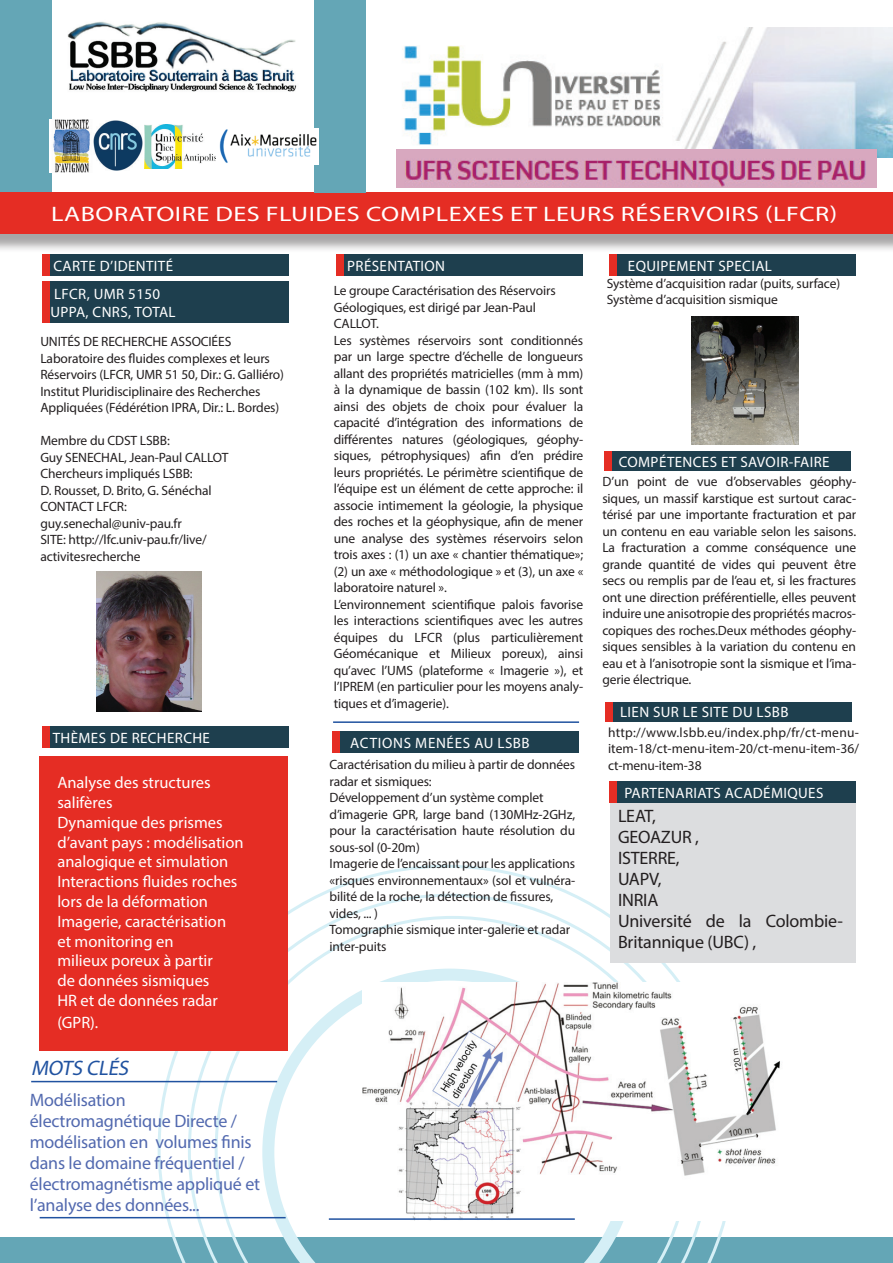
<style>
.page{position:relative;width:893px;height:1263px;background:#fff}
.page>*{position:absolute;margin:0;border:0;box-sizing:border-box;transform-origin:0 0}
.t1{font:21px "Myriad Pro";letter-spacing:.02em;color:#fff;scale:1.25 1}
.t2{font:italic 21px "Myriad Pro";color:#2052a0}
.t3{font:18px/21px "Myriad Pro";letter-spacing:-.01em;color:#5269af}
.t4{font:18px/21px "Myriad Pro";letter-spacing:-.01em;color:#231f20}
.t5{font:16.5px/19.8px "Myriad Pro";color:#fff}
.t6{font:15px/28.3px "Myriad Pro";letter-spacing:.025em;color:#fff}
.t7{font:15px "Myriad Pro";letter-spacing:.045em;color:#fff}
.t8{font:13.5px/16.5px "Myriad Pro";letter-spacing:-.01em;color:#231f20}
</style>
<div class="page">
<div style="left:0;top:195px;width:893px;height:58px;background:#231f20;opacity:.4"></div>
<div style="left:0;top:192px;width:893px;height:42px;background:#e52d24"></div>
<div style="left:42px;top:254px;width:247px;height:22px;background:#1e3f4e"></div>
<div style="left:42px;top:254px;width:8px;height:22px;background:#e52d24"></div>
<div style="left:42px;top:282px;width:247px;height:41px;background:#1e3f4e"></div>
<div style="left:42px;top:282px;width:8px;height:41px;background:#e52d24"></div>
<div style="left:336px;top:254px;width:247px;height:22px;background:#1e3f4e"></div>
<div style="left:336px;top:254px;width:8px;height:22px;background:#e52d24"></div>
<div style="left:609px;top:254px;width:247px;height:22px;background:#1e3f4e"></div>
<div style="left:609px;top:254px;width:8px;height:22px;background:#e52d24"></div>
<div style="left:0;top:1237px;width:893px;height:26px;background:#64a6b6"></div>
<svg style="left:158px;top:865px;width:568px;height:398px"></svg>
<svg style="left:188px;top:894px;width:523px;height:369px"></svg>
<svg style="left:215px;top:916px;width:475px;height:347px"></svg>
<div style="left:332px;top:731px;width:246px;height:22px;background:#1e3f4e"></div>
<div style="left:332px;top:731px;width:7px;height:22px;background:#e52d24"></div>
<img style="left:692px;top:317px;width:106px;height:127px">
<img style="left:362px;top:982px;width:418px;height:239px">
<div style="left:610px;top:802px;width:246px;height:161px;background:#dcdddf"></div>
<div style="left:40px;top:756px;width:248px;height:294px;background:#e52d24"></div>
<hr style="left:40px;top:1217px;width:246px;height:1px;background:#2052a0">
<hr style="left:329px;top:1218px;width:246px;height:2px;background:#2052a0">
<hr style="left:333px;top:721px;width:246px;height:2px;background:#2052a0">
<hr style="left:31px;top:1081px;width:246px;height:1px;background:#2052a0">
<div style="left:604px;top:451px;width:246px;height:20px;background:#1e3f4e"></div>
<div style="left:604px;top:451px;width:8px;height:20px;background:#e52d24"></div>
<div style="left:609px;top:782px;width:247px;height:21px;background:#1e3f4e"></div>
<div style="left:609px;top:782px;width:8px;height:21px;background:#e52d24"></div>
<div style="left:42px;top:726px;width:247px;height:22px;background:#1e3f4e"></div>
<div style="left:42px;top:726px;width:8px;height:22px;background:#e52d24"></div>
<div style="left:605px;top:702px;width:247px;height:20px;background:#1e3f4e"></div>
<div style="left:605px;top:702px;width:8px;height:20px;background:#e52d24"></div>
<div style="left:0;top:0;width:51px;height:192px;background:#64a6b6"></div>
<div style="left:315px;top:0;width:51px;height:193px;background:#64a6b6"></div>
<img style="left:67px;top:21px;width:230px;height:71px">
<img style="left:50px;top:119px;width:40px;height:54px">
<img style="left:93px;top:121px;width:50px;height:49px">
<img style="left:145px;top:124px;width:70px;height:45px">
<img style="left:219px;top:128px;width:100px;height:37px">
<img style="left:96px;top:572px;width:106px;height:140px">
<img style="left:396px;top:28px;width:497px;height:129px">
<img style="left:397px;top:150px;width:479px;height:37px">
<h1 class="t1" style="left:51px;top:200px;width:630px">LABORATOIRE DES FLUIDES COMPLEXES ET LEURS RÉSERVOIRS (LFCR)</h1>
<p class="t6" style="left:53px;top:251px;width:121px">CARTE D’IDENTITÉ<br>LFCR, UMR 5150</p>
<p class="t6" style="left:51px;top:298px;width:127px">UPPA, CNRS, TOTAL</p>
<p class="t8" style="left:40px;top:333px;width:245px">UNITÉS DE RECHERCHE ASSOCIÉES Laboratoire des fluides complexes et leurs Réservoirs (LFCR, UMR 51 50, Dir.: G. Galliéro)<br>Institut Pluridisciplinaire des Recherches Appliquées (Fédérétion IPRA, Dir.: L. Bordes)</p>
<p class="t8" style="left:40px;top:432px;width:189px">Membre du CDST LSBB:<br>Guy SENECHAL, Jean-Paul CALLOT<br>Chercheurs impliqués LSBB:<br>D. Rousset, D. Brito, G. Sénéchal<br>CONTACT LFCR: guy.senechal@univ-pau.fr<br>SITE: http://lfc.univ-pau.fr/live/ activitesrecherche</p>
<p class="t6" style="left:53px;top:723px;width:159px">THÈMES DE RECHERCHE</p>
<p class="t5" style="left:57px;top:772px;width:188px">Analyse des structures salifères<br>Dynamique des prismes d’avant pays : modélisation analogique et simulation<br>Interactions fluides roches lors de la déformation<br>Imagerie, caractérisation et monitoring en<br>milieux poreux à partir<br>de données sismiques<br>HR et de données radar</p>
<p class="t5" style="left:57px;top:1012px;width:42px">(GPR).</p>
<h1 class="t2" style="left:31px;top:1055px;width:103px">MOTS CLÉS</h1>
<h2 class="t3" style="left:30px;top:1089px;width:232px">Modélisation électromagnétique Directe / modélisation en volumes finis dans le domaine fréquentiel / électromagnétisme appliqué et l’analyse des données...</h2>
<p class="t6" style="left:347px;top:251px;width:99px">PRÉSENTATION</p>
<p class="t6" style="left:628px;top:251px;width:145px">EQUIPEMENT SPECIAL</p>
<p class="t8" style="left:334px;top:282px;width:251px">Le groupe Caractérisation des Réservoirs Géologiques, est dirigé par Jean-Paul CALLOT.<br>Les systèmes réservoirs sont conditionnés par un large spectre d’échelle de longueurs allant des propriétés matricielles (mm à mm) à la dynamique de bassin (102 km). Ils sont ainsi des objets de choix pour évaluer la capacité d’intégration des informations de différentes natures (géologiques, géophy&shy;siques, pétrophysiques) afin d’en prédire leurs propriétés. Le périmètre scientifique de l’équipe est un élément de cette approche: il associe intimement la géologie, la physique des roches et la géophysique, afin de mener une analyse des systèmes réservoirs selon trois axes : (1) un axe « chantier thématique»; (2) un axe « méthodologique » et (3), un axe « laboratoire naturel ».<br>L’environnement scientifique palois favorise les interactions scientifiques avec les autres équipes du LFCR (plus particulièrement Géomécanique et Milieux poreux), ainsi qu’avec l’UMS (plateforme « Imagerie »), et l’IPREM (en particulier pour les moyens analy&shy;tiques et d’imagerie).</p>
<p class="t7" style="left:350px;top:733px;width:181px">ACTIONS MENÉES AU LSBB</p>
<p class="t8" style="left:330px;top:756px;width:247px">Caractérisation du milieu à partir de données radar et sismiques:<br>Développement d’un système complet d’imagerie GPR, large band (130MHz-2GHz, pour la caractérisation haute résolution du sous-sol (0-20m)<br>Imagerie de l’encaissant pour les applications «risques environnementaux» (sol et vulnéra&shy;bilité de la roche, la détection de fissures, vides, ... )<br>Tomographie sismique inter-galerie et radar inter-puits</p>
<p class="t8" style="left:607px;top:275px;width:235px">Système d’acquisition radar (puits, surface)<br>Système d’acquisition sismique</p>
<p class="t6" style="left:619px;top:448px;width:212px">COMPÉTENCES ET SAVOIR-FAIRE</p>
<p class="t8" style="left:602px;top:473px;width:255px;text-align:justify">D’un point de vue d’observables géophy&shy;siques, un massif karstique est surtout carac&shy;térisé par une importante fracturation et par un contenu en eau variable selon les saisons.<br>La fracturation a comme conséquence une grande quantité de vides qui peuvent être secs ou remplis par de l’eau et, si les fractures ont une direction préférentielle, elles peuvent induire une anisotropie des propriétés macros&shy;copiques des roches.Deux méthodes géophy&shy;siques sensibles à la variation du contenu en eau et à l’anisotropie sont la sismique et l’ima&shy;gerie électrique.</p>
<p class="t6" style="left:620px;top:698px;width:170px">LIEN SUR LE SITE DU LSBB</p>
<p class="t8" style="left:608px;top:724px;width:252px;text-align:justify">http://www.lsbb.eu/index.php/fr/ct-menu&shy;item-18/ct-menu-item-20/ct-menu-item-36/ ct-menu-item-38</p>
<p class="t6" style="left:624px;top:778px;width:200px">PARTENARIATS ACADÉMIQUES</p>
<h2 class="t4" style="left:618px;top:805px;width:226px">LEAT,<br>GEOAZUR ,<br>ISTERRE,<br>UAPV,<br>INRIA<br>Université de la Colombie-<br>Britannique (UBC) ,</h2>
</div>
